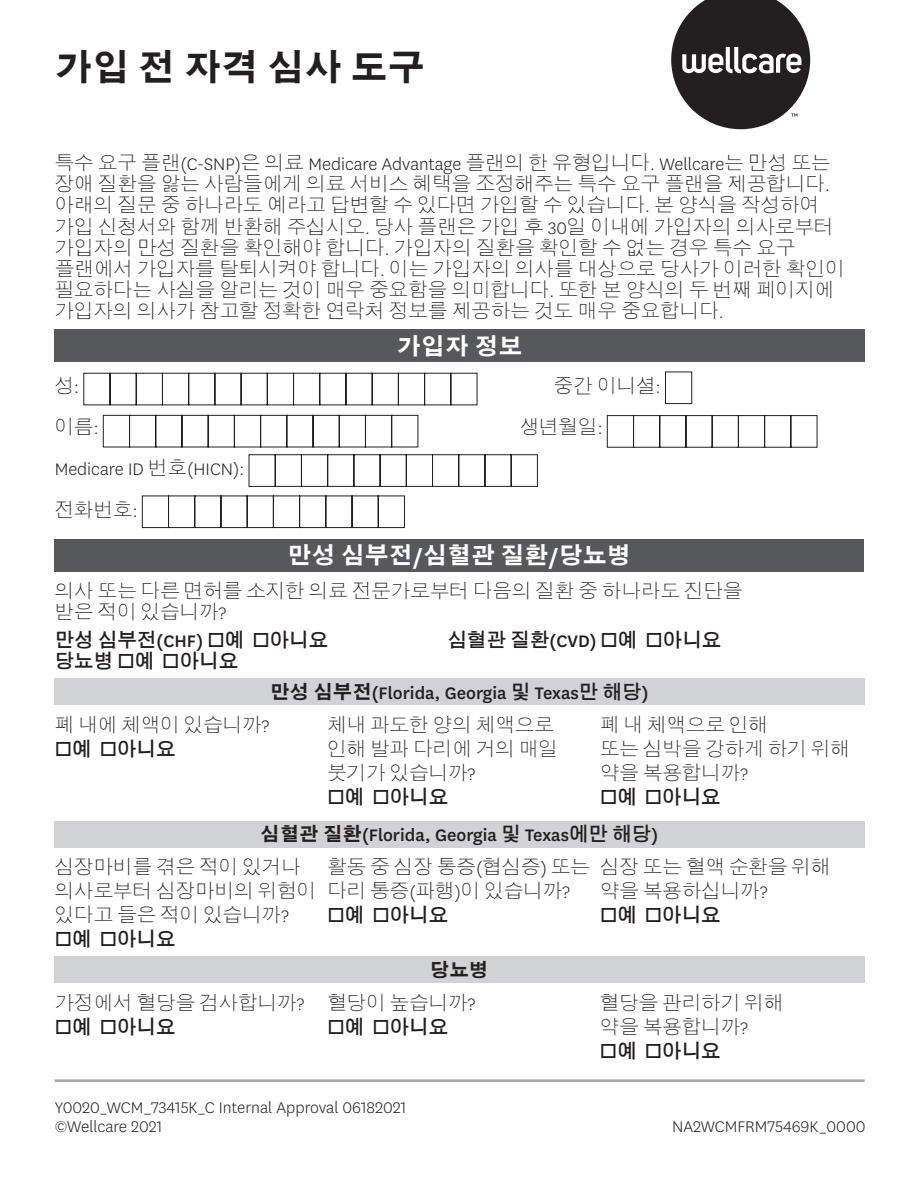
<style>
.page{position:relative;width:918px;height:1188px;background:#fff}
.page>*{position:absolute;margin:0;border:0;box-sizing:border-box;transform-origin:0 0}
.t1{font:700 37.5px "SM Gothic Std";color:#231f20}
.t2{font:700 24px "SM Gothic Std";color:#fff}
.t3{font:300 19.5px/24px "SM Gothic Std";color:#231f20}
.t4{font:600 19.5px "SM Gothic Std";color:#231f20}
.t5{font:500 19.5px "Centene Sans";color:#231f20}
.t6{font:300 19.5px "Centene Sans";color:#231f20}
.t7{font:700 19.5px "SM Gothic Std";color:#231f20}
.t8{font:300 18px/19.5px "Centene Sans";color:#231f20}
.s1{font-family:"Centene Sans"}
.s2{font-family:"SM Gothic Std"}
.s3{font-family:"Centene Sans";font-weight:500}
.s4{font-family:"SM Gothic Std";font-weight:700}
.s5{font-family:"SM Gothic Std";font-weight:600}
</style>
<div class="page">
<div style="left:55px;top:956px;width:810px;height:27px;background:#d1d2d4"></div>
<div style="left:55px;top:678px;width:810px;height:27px;background:#d1d2d4"></div>
<div style="left:55px;top:821px;width:810px;height:27px;background:#d1d2d4"></div>
<div style="left:665px;top:372px;width:27px;height:32px;border:1px solid #231f20"></div>
<hr style="left:55px;top:1079px;width:810px;height:3px;background:#a8a9ad">
<svg style="left:671px;top:0;width:139px;height:129px"></svg>
<div style="left:55px;top:329px;width:810px;height:33px;background:#57585a"></div>
<svg style="left:83px;top:372px;width:395px;height:34px"></svg>
<svg style="left:103px;top:415px;width:316px;height:33px"></svg>
<svg style="left:607px;top:415px;width:211px;height:33px"></svg>
<svg style="left:248px;top:454px;width:290px;height:33px"></svg>
<svg style="left:142px;top:495px;width:263px;height:33px"></svg>
<div style="left:54px;top:539px;width:810px;height:33px;background:#57585a"></div>
<h1 class="t1" style="left:55px;top:48px;width:372px">가입전 자격 심사 도구</h1>
<p class="t3" style="left:55px;top:154px;width:792px;line-height:21px">특수 요구 플랜<span class="s1">(C-SNP)</span> 은 의료 <span class="s1">Medicare Advantage</span> 플랜의 한 유형입니다<span class="s1">. Wellcare</span>는 만성 또는 장애 질환을 앓는 사람들에게 의료 서비스 혜택을 조정해주는 특수 요구 플랜을 제공합니다<span class="s1">. </span>아래의 질문 중 하나라도 예라고 답변할 수 있다면 가입할 수 있습니다<span class="s1">.</span> 본 양식을 작성하여 가입 신청서와 함께 반환해 주십시오<span class="s1">.</span> 당사 플랜은 가입 후 <span class="s1">30</span>일 이내에 가입자의 의사로부터 가입자의 만성 질환을 확인해야 합니다<span class="s1">.</span> 가입자의 질환을 확인할 수 없는 경우 특수 요구 플랜에서 가입자를 탈퇴시켜야 합니다<span class="s1">.</span> 이는 가입자의 의사를 대상으로 당사가 이러한 확인이 필요하다는 사실을 알리는 것이 매우 중요함을 의미합니다<span class="s1">.</span> 또한 본 양식의 두 번째 페이지에 가입자의 의사가 참고할 정확한 연락처 정보를 제공하는 것도 매우 중요합니다<span class="s1">.</span></p>
<h2 class="t2" style="left:397px;top:334px;width:127px">가입자 정보</h2>
<p class="t3" style="left:55px;top:375px;width:26px">성<span class="s1">:</span></p>
<p class="t3" style="left:554px;top:375px;width:108px">중간 이니셜<span class="s1">:</span></p>
<p class="t3" style="left:55px;top:416px;width:45px">이름<span class="s1">:</span></p>
<p class="t3" style="left:520px;top:416px;width:84px">생년월일<span class="s1">:</span></p>
<p class="t6" style="left:55px;top:457px;width:191px">Medicare ID <span class="s2">번호</span>(HICN):</p>
<p class="t3" style="left:55px;top:499px;width:84px">전화번호<span class="s1">:</span></p>
<h2 class="t2" style="left:288px;top:542px;width:345px">만성 심부전<span class="s1">/</span>심혈관 질환<span class="s1">/</span>당뇨병</h2>
<p class="t3" style="left:55px;top:582px;width:689px;line-height:21px">의사 또는 다른 면허를 소지한 의료 전문가로부터 다음의 질환 중 하나라도 진단을 받은 적이 있습니까<span class="s1">?</span></p>
<p class="t4" style="left:225px;top:630px;width:21px">예</p>
<p class="t4" style="left:55px;top:651px;width:185px">당뇨병 □예 □아니요</p>
<p class="t4" style="left:55px;top:630px;width:275px">만성 심부전<span class="s3">(CHF)</span> □ □아니요</p>
<p class="t4" style="left:448px;top:630px;width:275px">심혈관 질환<span class="s3">(CVD)</span> □예 □아니요</p>
<h3 class="t5" style="left:270px;top:679px;width:380px"><span class="s4">만성 심부전</span>(Florida, Georgia <span class="s5">및</span> Texas <span class="s5">만 해당</span>)</h3>
<p class="t3" style="left:327px;top:714px;width:232px">체내 과도한 양의 체액으로 인해 발과 다리에 거의 매일 붓기가 있습니까<span class="s1">?</span></p>
<p class="t4" style="left:345px;top:786px;width:21px">예</p>
<p class="t3" style="left:55px;top:714px;width:216px">폐 내에 체액이 있습니까<span class="s1">?</span></p>
<p class="t4" style="left:72px;top:738px;width:21px">예</p>
<p class="t3" style="left:600px;top:714px;width:252px">폐 내 체액으로 인해<br>또는 심박을 강하게 하기 위해 약을 복용합니까<span class="s1">?</span></p>
<p class="t4" style="left:617px;top:786px;width:21px">예</p>
<h3 class="t5" style="left:260px;top:822px;width:399px"><span class="s4">심혈관 질환</span>(Florida, Georgia <span class="s5">및</span> Texas <span class="s5">에만 해당</span>)</h3>
<p class="t3" style="left:55px;top:856px;width:263px">심장마비를 겪은 적이 있거나 의사로부터 심장마비의 위험이 있다고 들은 적이 있습니까<span class="s1">?</span></p>
<p class="t4" style="left:72px;top:929px;width:21px">예</p>
<p class="t4" style="left:55px;top:738px;width:122px">□ □아니요</p>
<p class="t4" style="left:327px;top:786px;width:122px">□ □아니요</p>
<p class="t4" style="left:600px;top:786px;width:122px">□ □아니요</p>
<p class="t3" style="left:327px;top:856px;width:264px">활동 중 심장 통증<span class="s1">(</span>협심증<span class="s1">)</span> 또는 다리 통증<span class="s1">(</span>파행<span class="s1">)</span>이 있습니까<span class="s1">?</span></p>
<p class="t4" style="left:345px;top:905px;width:21px">예</p>
<p class="t3" style="left:600px;top:856px;width:232px">심장 또는 혈액 순환을 위해 약을 복용하십니까<span class="s1">?</span></p>
<p class="t4" style="left:617px;top:905px;width:21px">예</p>
<p class="t4" style="left:327px;top:905px;width:122px">□ □아니요</p>
<p class="t4" style="left:600px;top:905px;width:122px">□ □아니요</p>
<p class="t4" style="left:55px;top:929px;width:122px">□ □아니요</p>
<p class="t3" style="left:55px;top:992px;width:251px">가정에서 혈당을 검사합니까<span class="s1">?</span></p>
<p class="t4" style="left:72px;top:1016px;width:21px">예</p>
<p class="t4" style="left:55px;top:1016px;width:122px">□ □아니요</p>
<h3 class="t7" style="left:430px;top:959px;width:60px">당뇨병</h3>
<p class="t3" style="left:327px;top:992px;width:150px">혈당이 높습니까<span class="s1">?</span></p>
<p class="t4" style="left:327px;top:1016px;width:122px">□ □아니요</p>
<p class="t4" style="left:345px;top:1016px;width:21px">예</p>
<p class="t8" style="left:55px;top:1097px;width:353px">Y0020_WCM_73415K_C Internal Approval 06182021 ©Wellcare 2021</p>
<p class="t3" style="left:600px;top:992px;width:185px">혈당을 관리하기 위해 약을 복용합니까<span class="s1">?</span></p>
<p class="t4" style="left:617px;top:1040px;width:21px">예</p>
<p class="t4" style="left:600px;top:1040px;width:122px">□ □아니요</p>
<p class="t8" style="left:672px;top:1116px;width:195px">NA2WCMFRM75469K_0000</p>
</div>
